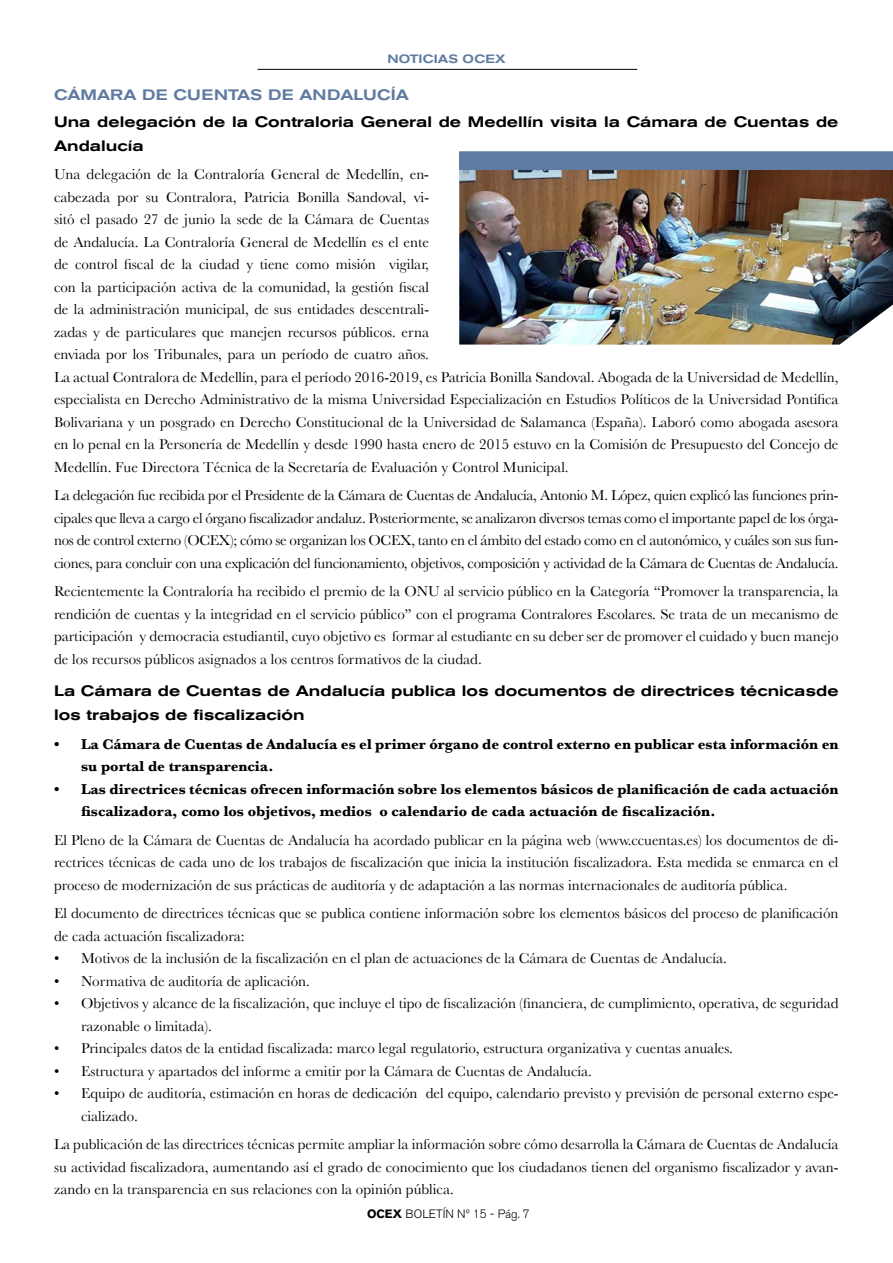
<style>
.page{position:relative;width:893px;height:1263px;background:#fff}
.page>*{position:absolute;margin:0;border:0;box-sizing:border-box;transform-origin:0 0}
.t1{font:15px/22.5px "Baskerville";color:#000}
.t2{font:700 15px/22.5px "Baskerville";color:#000}
.t3{font:500 expanded 15px/24.2px "Akzidenz Grotesk BE";color:#000}
.t4{font:500 expanded 15px "Akzidenz Grotesk BE";color:#607ba2}
.t5{font:300 12px "Akzidenz Grotesk BE";color:#000}
.t6{font:500 expanded 12px "Akzidenz Grotesk BE";letter-spacing:.02em;color:#607ba2}
.s1{font-weight:700}
</style>
<div class="page">
<hr style="left:257px;top:69px;width:380px;height:1px;background:#000">
<img style="left:459px;top:170px;width:434px;height:175px">
<div style="left:459px;top:151px;width:434px;height:19px;background:#607ba2"></div>
<p class="t6" style="left:387px;top:52px;width:120px">NOTICIAS OCEX</p>
<p class="t4" style="left:54px;top:86px;width:356px">CÁMARA DE CUENTAS DE ANDALUCÍA</p>
<p class="t3" style="left:54px;top:109px;width:786px">Una delegación de la Contraloria General de Medellín visita la Cámara de Cuentas de<br>Andalucía</p>
<p class="t1" style="left:54px;top:163px;width:786px">Una delegación de la Contraloría General de Medellín, en-<br>cabezada por su Contralora, Patricia Bonilla Sandoval, vi-<br>sitó el pasado 27 de junio la sede de la Cámara de Cuentas<br>de Andalucía. La Contraloría General de Medellín es el ente<br>de control fiscal de la ciudad y tiene como misión vigilar,<br>con la participación activa de la comunidad, la gestión fiscal<br>de la administración municipal, de sus entidades descentrali-<br>zadas y de particulares que manejen recursos públicos. erna<br>enviada por los Tribunales, para un período de cuatro años.<br>La actual Contralora de Medellín, para el período 2016-2019, es Patricia Bonilla Sandoval. Abogada de la Universidad de Medellín, especialista en Derecho Administrativo de la misma Universidad Especialización en Estudios Políticos de la Universidad Pontifica Bolivariana y un posgrado en Derecho Constitucional de la Universidad de Salamanca (España). Laboró como abogada asesora en lo penal en la Personería de Medellín y desde 1990 hasta enero de 2015 estuvo en la Comisión de Presupuesto del Concejo de Medellín. Fue Directora Técnica de la Secretaría de Evaluación y Control Municipal.</p>
<p class="t1" style="left:54px;top:484px;width:786px;text-align:justify">La delegación fue recibida por el Presidente de la Cámara de Cuentas de Andalucía, Antonio M. López, quien explicó las funciones prin&shy;cipales que lleva a cargo el órgano fiscalizador andaluz. Posteriormente, se analizaron diversos temas como el importante papel de los órga&shy;nos de control externo (OCEX); cómo se organizan los OCEX, tanto en el ámbito del estado como en el autonómico, y cuáles son sus fun&shy;ciones, para concluir con una explicación del funcionamiento, objetivos, composición y actividad de la Cámara de Cuentas de Andalucía.</p>
<p class="t1" style="left:54px;top:580px;width:786px;text-align:justify">Recientemente la Contraloría ha recibido el premio de la ONU al servicio público en la Categoría “Promover la transparencia, la rendición de cuentas y la integridad en el servicio público” con el programa Contralores Escolares. Se trata de un mecanismo de participación y democracia estudiantil, cuyo objetivo es formar al estudiante en su deber ser de promover el cuidado y buen manejo de los recursos públicos asignados a los centros formativos de la ciudad.</p>
<p class="t3" style="left:54px;top:679px;width:786px">La Cámara de Cuentas de Andalucía publica los documentos de directrices técnicasde los trabajos de fiscalización</p>
<p class="t2" style="left:81px;top:732px;width:759px;text-indent:-27px">• La Cámara de Cuentas de Andalucía es el primer órgano de control externo en publicar esta información en su portal de transparencia.</p>
<p class="t2" style="left:81px;top:777px;width:759px;text-indent:-27px">• Las directrices técnicas ofrecen información sobre los elementos básicos de planificación de cada actuación fiscalizadora, como los objetivos, medios o calendario de cada actuación de fiscalización.</p>
<p class="t1" style="left:54px;top:828px;width:786px;text-align:justify">El Pleno de la Cámara de Cuentas de Andalucía ha acordado publicar en la página web (www.ccuentas.es) los documentos de di&shy;rectrices técnicas de cada uno de los trabajos de fiscalización que inicia la institución fiscalizadora. Esta medida se enmarca en el proceso de modernización de sus prácticas de auditoría y de adaptación a las normas internacionales de auditoría pública.</p>
<p class="t1" style="left:54px;top:902px;width:786px">El documento de directrices técnicas que se publica contiene información sobre los elementos básicos del proceso de planificación de cada actuación fiscalizadora:</p>
<p class="t1" style="left:54px;top:947px;width:674px">• Motivos de la inclusión de la fiscalización en el plan de actuaciones de la Cámara de Cuentas de Andalucía.</p>
<p class="t1" style="left:54px;top:969px;width:257px">• Normativa de auditoría de aplicación.</p>
<p class="t1" style="left:81px;top:992px;width:759px;text-indent:-27px">• Objetivos y alcance de la fiscalización, que incluye el tipo de fiscalización (financiera, de cumplimiento, operativa, de seguridad razonable o limitada).</p>
<p class="t1" style="left:54px;top:1037px;width:680px">• Principales datos de la entidad fiscalizada: marco legal regulatorio, estructura organizativa y cuentas anuales.</p>
<p class="t1" style="left:54px;top:1059px;width:540px">• Estructura y apartados del informe a emitir por la Cámara de Cuentas de Andalucía.</p>
<p class="t1" style="left:81px;top:1082px;width:759px;text-indent:-27px">• Equipo de auditoría, estimación en horas de dedicación del equipo, calendario previsto y previsión de personal externo espe&shy;cializado.</p>
<p class="t1" style="left:54px;top:1133px;width:786px;text-align:justify">La publicación de las directrices técnicas permite ampliar la información sobre cómo desarrolla la Cámara de Cuentas de Andalucía su actividad fiscalizadora, aumentando así el grado de conocimiento que los ciudadanos tienen del organismo fiscalizador y avan&shy;zando en la transparencia en sus relaciones con la opinión pública.</p>
<p class="t5" style="left:367px;top:1207px;width:164px"><span class="s1">OCEX</span> BOLETÍN Nº 15 - Pág. 7</p>
</div>
